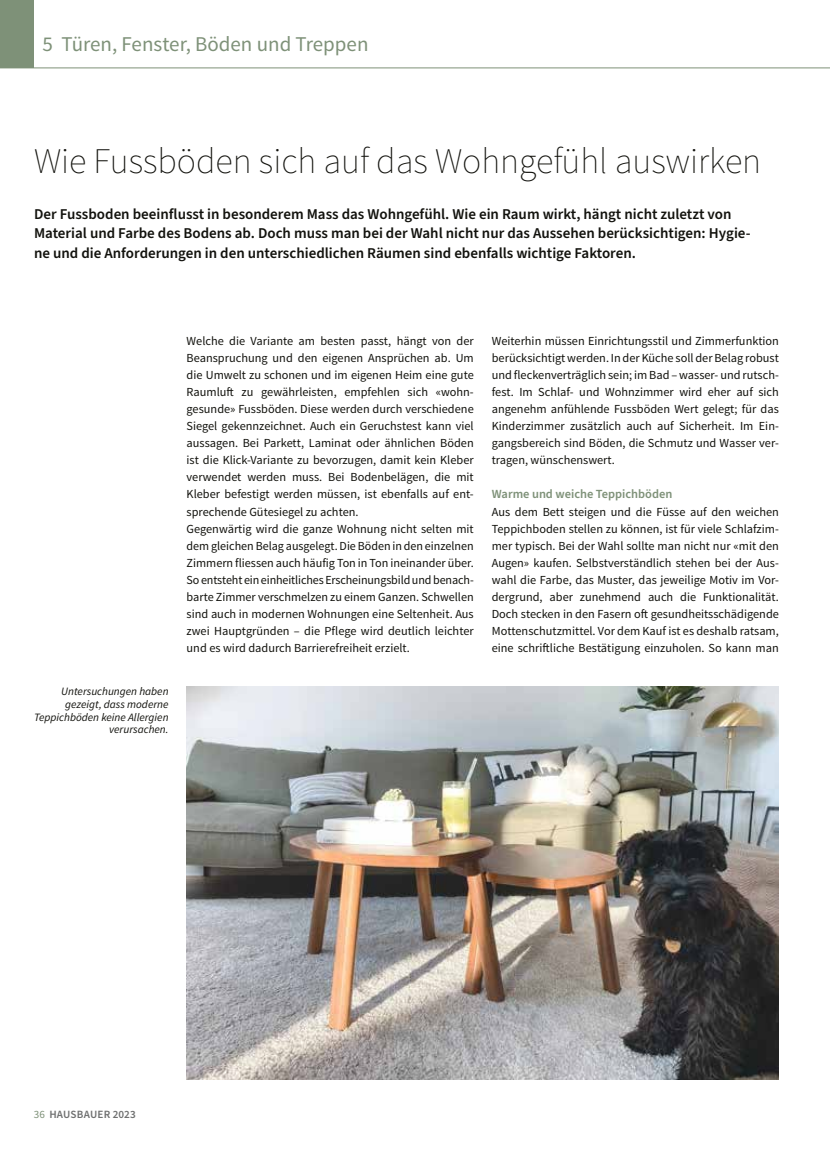
<style>
.page{position:relative;width:830px;height:1161px;background:#fff}
.page>*{position:absolute;margin:0;border:0;box-sizing:border-box;transform-origin:0 0}
.t1{font:200 36px "Source Sans Pro";color:#12120d}
.t2{font:21px "Source Sans Pro";color:#7e9178}
.t3{font:600 15px/19.5px "Source Sans Pro";color:#12120d}
.t4{font:600 12.45px "Source Sans Pro";color:#7e9178}
.t5{font:12.3px/17.1px "Source Sans Pro";color:#12120d;text-align:justify}
.t6{font:italic 11.25px/12.8px "Source Sans Pro";color:#12120d;text-align:right}
.t7{font:600 11.1px "Source Sans Pro";letter-spacing:.01em;color:#6f7070}
.s1{font-weight:400;color:#7e9178}
</style>
<div class="page">
<div style="left:0;top:0;width:34px;height:68px;background:#7e9178"></div>
<hr style="left:0;top:68px;width:829px;height:1px;background:#7e9178">
<img style="left:186px;top:686px;width:592px;height:394px">
<h2 class="t2" style="left:43px;top:31px;width:327px">5 Türen, Fenster, Böden und Treppen</h2>
<h1 class="t1" style="left:34px;top:139px;width:728px">Wie Fussböden sich auf das Wohngefühl auswirken</h1>
<p class="t3" style="left:34px;top:205px;width:717px">Der Fussboden beeinflusst in besonderem Mass das Wohngefühl. Wie ein Raum wirkt, hängt nicht zuletzt von<br>Material und Farbe des Bodens ab. Doch muss man bei der Wahl nicht nur das Aussehen berücksichtigen: Hygie&shy;ne und die Anforderungen in den unterschiedlichen Räumen sind ebenfalls wichtige Faktoren.</p>
<p class="t6" style="left:34px;top:685px;width:136px">Untersuchungen haben gezeigt, dass moderne<br>Teppichböden keine Allergien verursachen.</p>
<p class="t5" style="left:186px;top:332px;width:288px;text-align:left">Welche die Variante am besten passt, hängt von der Beanspruchung und den eigenen Ansprüchen ab. Um die Umwelt zu schonen und im eigenen Heim eine gute Raumluft zu gewährleisten, empfehlen sich «wohn&shy;gesunde» Fussböden. Diese werden durch verschiedene Siegel gekennzeichnet. Auch ein Geruchstest kann viel aussagen. Bei Parkett, Laminat oder ähnlichen Böden ist die Klick-Variante zu bevorzugen, damit kein Kleber verwendet werden muss. Bei Bodenbelägen, die mit Kleber befestigt werden müssen, ist ebenfalls auf ent&shy;sprechende Gütesiegel zu achten.<br>Gegenwärtig wird die ganze Wohnung nicht selten mit dem gleichen Belag ausgelegt. Die Böden in den einzelnen Zimmern fliessen auch häufig Ton in Ton ineinander über.<br>So entsteht ein einheitliches Erscheinungsbild und benach&shy;barte Zimmer verschmelzen zu einem Ganzen. Schwellen sind auch in modernen Wohnungen eine Seltenheit. Aus zwei Hauptgründen – die Pflege wird deutlich leichter und es wird dadurch Barrierefreiheit erzielt.</p>
<p class="t5" style="left:491px;top:332px;width:288px">Weiterhin müssen Einrichtungsstil und Zimmerfunktion berücksichtigt werden. In der Küche soll der Belag robust und fleckenverträglich sein; im Bad – wasser- und rutsch&shy;fest. Im Schlaf- und Wohnzimmer wird eher auf sich angenehm anfühlende Fussböden Wert gelegt; für das Kinderzimmer zusätzlich auch auf Sicherheit. Im Ein&shy;gangsbereich sind Böden, die Schmutz und Wasser ver&shy;tragen, wünschenswert.</p>
<p class="t4" style="left:491px;top:486px;width:182px">Warme und weiche Teppichböden</p>
<p class="t5" style="left:491px;top:503px;width:288px">Aus dem Bett steigen und die Füsse auf den weichen Teppichboden stellen zu können, ist für viele Schlafzim&shy;mer typisch. Bei der Wahl sollte man nicht nur «mit den Augen» kaufen. Selbstverständlich stehen bei der Aus&shy;wahl die Farbe, das Muster, das jeweilige Motiv im Vor&shy;dergrund, aber zunehmend auch die Funktionalität.<br>Doch stecken in den Fasern oft gesundheitsschädigende Mottenschutzmittel. Vor dem Kauf ist es deshalb ratsam, eine schriftliche Bestätigung einzuholen. So kann man</p>
<p class="t7" style="left:34px;top:1107px;width:103px"><span class="s1">36</span> HAUSBAUER 2023</p>
</div>
